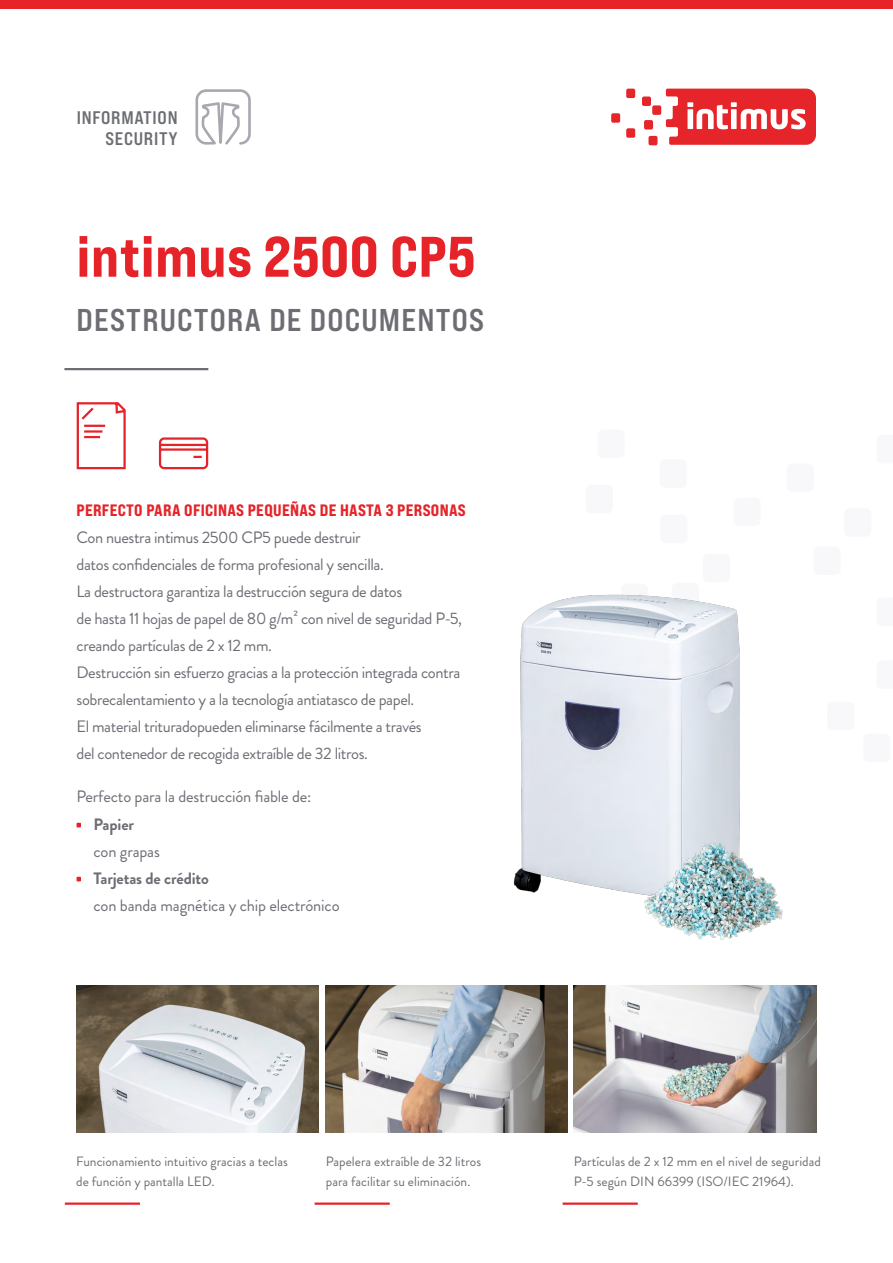
<style>
.page{position:relative;width:893px;height:1263px;background:#fff}
.page>*{position:absolute;margin:0;border:0;box-sizing:border-box;transform-origin:0 0}
.t1{font:57px "Bebas Neue Pro Exp Eb";letter-spacing:.01em;color:#e52329}
.t2{font:31.5px "Bebas Neue Pro Exp Bd";letter-spacing:.04em;color:#6c6e74}
.t3{font:18.15px/20.9px "Bebas Neue Pro Exp Bd";letter-spacing:.04em;color:#6c6e74;text-align:right}
.t4{font:16.5px/27px "Brandon Grotesque";letter-spacing:-.025em;color:#6c6e74}
.t5{font:16.5px "Bebas Neue Pro Exp Eb";letter-spacing:.02em;color:#e52329}
.t6{font:700 16.5px "Brandon Grotesque";letter-spacing:-.01em;color:#6c6e74}
.t7{font:13.5px/19.5px "Brandon Grotesque";color:#6c6e74}
</style>
<div class="page">
<div style="left:0;top:0;width:893px;height:8px;background:#e52329"></div>
<div style="left:626px;top:89px;width:9px;height:9px;background:#e52529;border-radius:2px"></div>
<div style="left:626px;top:128px;width:9px;height:10px;background:#e52529;border-radius:2px"></div>
<div style="left:611px;top:113px;width:9px;height:10px;background:#e52529;border-radius:2px"></div>
<div style="left:644px;top:120px;width:9px;height:10px;background:#e52529;border-radius:2px"></div>
<div style="left:648px;top:136px;width:9px;height:9px;background:#e52529;border-radius:2px"></div>
<div style="left:652px;top:105px;width:9px;height:10px;background:#e52529;border-radius:2px"></div>
<div style="left:642px;top:97px;width:9px;height:9px;background:#e52529;border-radius:2px"></div>
<svg style="left:666px;top:89px;width:150px;height:56px"></svg>
<svg style="left:195px;top:89px;width:56px;height:56px"></svg>
<div style="left:863px;top:733px;width:27px;height:29px;background:#f8f8fa;border-radius:6px"></div>
<div style="left:586px;top:485px;width:27px;height:28px;background:#f8f8fa;border-radius:6px"></div>
<div style="left:597px;top:429px;width:28px;height:29px;background:#f8f8fa;border-radius:6px"></div>
<div style="left:659px;top:459px;width:28px;height:29px;background:#f8f8fa;border-radius:6px"></div>
<div style="left:660px;top:514px;width:27px;height:29px;background:#f8f8fa;border-radius:6px"></div>
<div style="left:844px;top:508px;width:27px;height:29px;background:#f8f8fa;border-radius:6px"></div>
<div style="left:787px;top:463px;width:27px;height:29px;background:#f8f8fa;border-radius:6px"></div>
<div style="left:733px;top:497px;width:28px;height:29px;background:#f8f8fa;border-radius:6px"></div>
<img style="left:513px;top:594px;width:227px;height:299px">
<hr style="left:64px;top:368px;width:144px;height:2px;background:#6c6e74">
<svg style="left:76px;top:402px;width:50px;height:68px"></svg>
<svg style="left:158px;top:437px;width:51px;height:33px"></svg>
<img style="left:77px;top:985px;width:242px;height:147px">
<img style="left:325px;top:985px;width:243px;height:147px">
<img style="left:602px;top:815px;width:181px;height:125px">
<img style="left:574px;top:985px;width:242px;height:147px">
<svg style="left:77px;top:823px;width:4px;height:4px"></svg>
<svg style="left:77px;top:877px;width:4px;height:4px"></svg>
<hr style="left:315px;top:1202px;width:75px;height:3px;background:#e52329">
<hr style="left:563px;top:1202px;width:75px;height:3px;background:#e52329">
<hr style="left:65px;top:1202px;width:75px;height:3px;background:#e52329">
<p class="t3" style="left:77px;top:107px;width:102px">INFORMATION<br>SECURITY</p>
<h1 class="t1" style="left:77px;top:221px;width:400px">intimus 2500 CP5</h1>
<h2 class="t2" style="left:77px;top:300px;width:409px">DESTRUCTORA DE DOCUMENTOS</h2>
<p class="t5" style="left:77px;top:500px;width:391px">PERFECTO PARA OFICINAS PEQUEÑAS DE HASTA 3 PERSONAS</p>
<p class="t4" style="left:77px;top:524px;width:387px">Con nuestra intimus 2500 CP5 puede destruir<br>datos confidenciales de forma profesional y sencilla.<br>La destructora garantiza la destrucción segura de datos<br>de hasta 11 hojas de papel de 80 g/m² con nivel de seguridad P-5, creando partículas de 2 x 12 mm.<br>Destrucción sin esfuerzo gracias a la protección integrada contra sobrecalentamiento y a la tecnología antiatasco de papel.<br>El material trituradopueden eliminarse fácilmente a través<br>del contenedor de recogida extraíble de 32 litros.</p>
<p class="t4" style="left:77px;top:783px;width:236px">Perfecto para la destrucción fiable de:</p>
<p class="t6" style="left:94px;top:812px;width:42px">Papier</p>
<p class="t4" style="left:94px;top:838px;width:68px">con grapas</p>
<p class="t6" style="left:94px;top:866px;width:117px">Tarjetas de crédito</p>
<p class="t4" style="left:94px;top:892px;width:248px">con banda magnética y chip electrónico</p>
<p class="t7" style="left:76px;top:1152px;width:213px">Funcionamiento intuitivo gracias a teclas de función y pantalla LED.</p>
<p class="t7" style="left:326px;top:1152px;width:157px">Papelera extraíble de 32 litros para facilitar su eliminación.</p>
<p class="t7" style="left:574px;top:1152px;width:248px">Partículas de 2 x 12 mm en el nivel de seguridad<br>P-5 según DIN 66399 (ISO/IEC 21964).</p>
</div>
